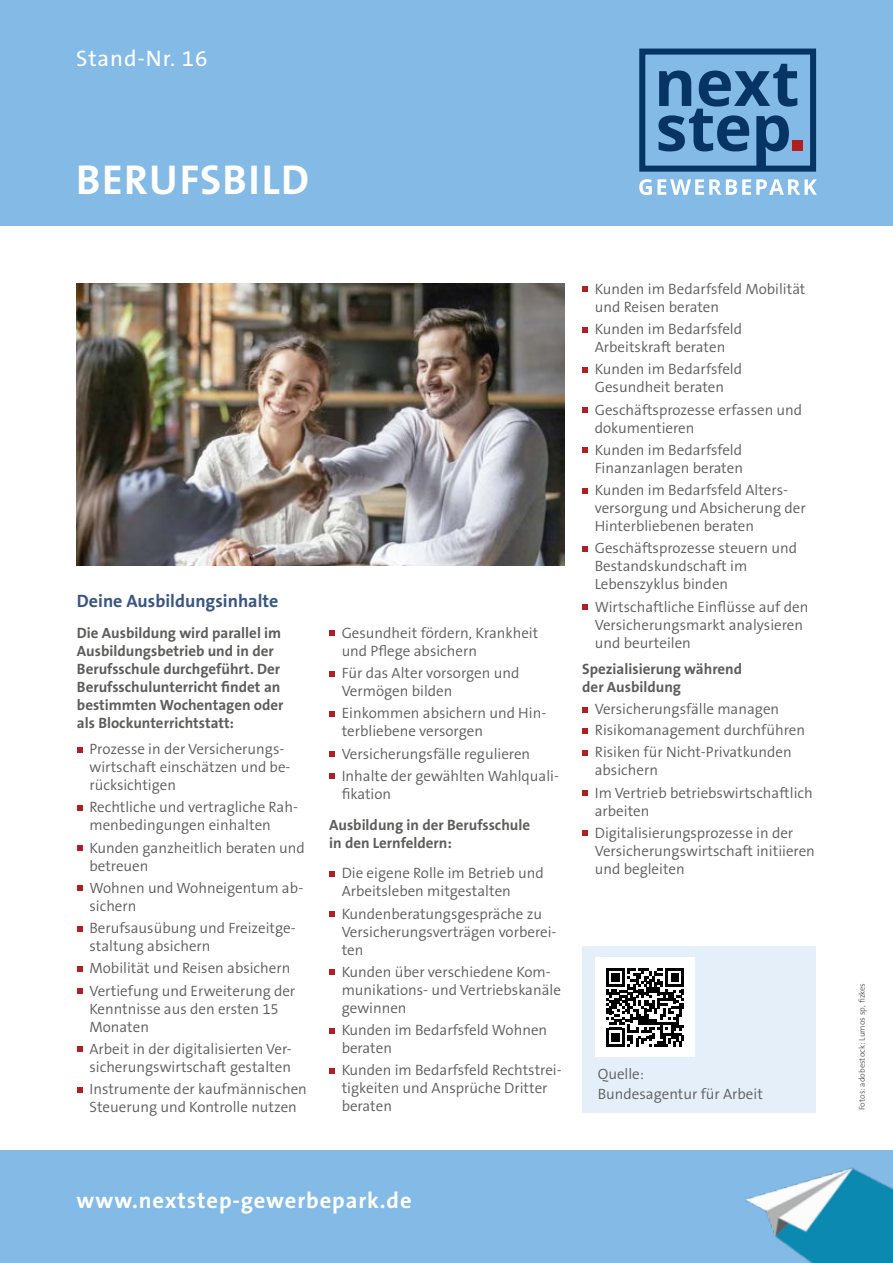
<style>
.page{position:relative;width:893px;height:1263px;background:#fff}
.page>*{position:absolute;margin:0;border:0;box-sizing:border-box;transform-origin:0 0}
.t1{font:700 42px "The Sans B7";letter-spacing:.03em;color:#fff}
.t2{font:700 22.5px "The Sans B7";letter-spacing:.04em;color:#fff}
.t3{font:22.5px "The Sans B5 Plain";letter-spacing:.04em;color:#fff}
.t4{font:700 18px "The Sans B7";color:#3a5683}
.t5{font:300 15px/18px "The Sans B4";color:#5d5d5c}
.t6{font:700 15px/18px "The Sans B7";color:#5d5d5c}
.t7{font:300 8.4px "The Sans B4";color:#5d5d5c}
</style>
<div class="page">
<div style="left:0;top:0;width:893px;height:225px;background:#83bbe6"></div>
<div style="left:0;top:1150px;width:893px;height:113px;background:#83bbe6"></div>
<img style="left:745px;top:1167px;width:148px;height:96px">
<div style="left:639px;top:49px;width:177px;height:123px;border:6px solid #063465"></div>
<svg style="left:658px;top:64px;width:139px;height:102px"></svg>
<div style="left:792px;top:140px;width:10px;height:11px;background:#b21f23"></div>
<svg style="left:639px;top:179px;width:178px;height:16px"></svg>
<div style="left:582px;top:946px;width:234px;height:167px;background:#e5effa"></div>
<svg style="left:77px;top:747px;width:6px;height:6px"></svg>
<svg style="left:77px;top:805px;width:6px;height:6px"></svg>
<svg style="left:77px;top:845px;width:6px;height:6px"></svg>
<svg style="left:77px;top:885px;width:6px;height:6px"></svg>
<svg style="left:77px;top:926px;width:6px;height:6px"></svg>
<svg style="left:77px;top:966px;width:6px;height:6px"></svg>
<svg style="left:77px;top:988px;width:6px;height:6px"></svg>
<svg style="left:77px;top:1046px;width:6px;height:6px"></svg>
<svg style="left:77px;top:1087px;width:6px;height:6px"></svg>
<img style="left:76px;top:283px;width:488px;height:282px">
<svg style="left:329px;top:630px;width:6px;height:6px"></svg>
<svg style="left:329px;top:671px;width:6px;height:5px"></svg>
<svg style="left:329px;top:711px;width:6px;height:6px"></svg>
<svg style="left:329px;top:751px;width:6px;height:6px"></svg>
<svg style="left:329px;top:773px;width:6px;height:6px"></svg>
<svg style="left:329px;top:871px;width:6px;height:6px"></svg>
<svg style="left:329px;top:911px;width:6px;height:6px"></svg>
<svg style="left:329px;top:969px;width:6px;height:6px"></svg>
<svg style="left:329px;top:1028px;width:6px;height:5px"></svg>
<svg style="left:329px;top:1068px;width:6px;height:6px"></svg>
<svg style="left:582px;top:286px;width:6px;height:6px"></svg>
<svg style="left:582px;top:327px;width:6px;height:6px"></svg>
<svg style="left:582px;top:367px;width:6px;height:6px"></svg>
<svg style="left:582px;top:407px;width:6px;height:6px"></svg>
<svg style="left:582px;top:447px;width:6px;height:6px"></svg>
<svg style="left:582px;top:488px;width:6px;height:6px"></svg>
<svg style="left:582px;top:546px;width:6px;height:6px"></svg>
<svg style="left:582px;top:604px;width:6px;height:6px"></svg>
<svg style="left:582px;top:707px;width:6px;height:6px"></svg>
<svg style="left:582px;top:728px;width:6px;height:5px"></svg>
<svg style="left:582px;top:750px;width:6px;height:6px"></svg>
<svg style="left:582px;top:790px;width:6px;height:6px"></svg>
<svg style="left:582px;top:830px;width:6px;height:6px"></svg>
<div style="left:595px;top:957px;width:100px;height:100px;background:#fff"></div>
<svg style="left:606px;top:968px;width:78px;height:78px"></svg>
<h2 class="t3" style="left:76px;top:47px;width:133px">Stand-Nr. 16</h2>
<h1 class="t1" style="left:76px;top:157px;width:234px">BERUFSBILD</h1>
<p class="t4" style="left:77px;top:591px;width:203px">Deine Ausbildungsinhalte</p>
<p class="t6" style="left:77px;top:624px;width:208px">Die Ausbildung wird parallel im<br>Ausbildungsbetrieb und in der<br>Berufsschule durchgeführt. Der<br>Berufsschulunterricht findet an bestimmten Wochentagen oder als Blockunterrichtstatt:</p>
<p class="t5" style="left:89px;top:740px;width:203px">Prozesse in der Versicherungs&shy;wirtschaft einschätzen und be&shy;rücksichtigen</p>
<p class="t5" style="left:89px;top:799px;width:210px">Rechtliche und vertragliche Rah&shy;menbedingungen einhalten</p>
<p class="t5" style="left:89px;top:839px;width:217px">Kunden ganzheitlich beraten und betreuen</p>
<p class="t5" style="left:89px;top:879px;width:215px">Wohnen und Wohneigentum ab&shy;sichern</p>
<p class="t5" style="left:89px;top:919px;width:208px">Berufsausübung und Freizeitge&shy;staltung absichern</p>
<p class="t5" style="left:89px;top:958px;width:207px;line-height:22.2px">Mobilität und Reisen absichern<br>Vertiefung und Erweiterung der</p>
<p class="t5" style="left:89px;top:1000px;width:191px">Kenntnisse aus den ersten 15<br>Monaten</p>
<p class="t5" style="left:89px;top:1040px;width:204px">Arbeit in der digitalisierten Ver&shy;sicherungswirtschaft gestalten</p>
<p class="t5" style="left:89px;top:1080px;width:219px">Instrumente der kaufmännischen<br>Steuerung und Kontrolle nutzen</p>
<p class="t5" style="left:342px;top:624px;width:198px">Gesundheit fördern, Krankheit und Pflege absichern</p>
<p class="t5" style="left:342px;top:664px;width:179px">Für das Alter vorsorgen und<br>Vermögen bilden</p>
<p class="t5" style="left:342px;top:705px;width:206px">Einkommen absichern und Hin&shy;terbliebene versorgen</p>
<p class="t5" style="left:342px;top:743px;width:219px;line-height:22.2px">Versicherungsfälle regulieren<br>Inhalte der gewählten Wahlquali-</p>
<p class="t5" style="left:342px;top:785px;width:51px">fikation</p>
<p class="t6" style="left:329px;top:816px;width:202px">Ausbildung in der Berufsschule in den Lernfeldern:</p>
<p class="t5" style="left:342px;top:865px;width:204px">Die eigene Rolle im Betrieb und<br>Arbeitsleben mitgestalten</p>
<p class="t5" style="left:342px;top:905px;width:216px">Kundenberatungsgespräche zu<br>Versicherungsverträgen vorberei&shy;ten</p>
<p class="t5" style="left:342px;top:963px;width:221px">Kunden über verschiedene Kom&shy;munikations- und Vertriebskanäle gewinnen</p>
<p class="t5" style="left:342px;top:1021px;width:207px">Kunden im Bedarfsfeld Wohnen beraten</p>
<p class="t5" style="left:342px;top:1062px;width:221px">Kunden im Bedarfsfeld Rechtstrei&shy;tigkeiten und Ansprüche Dritter beraten</p>
<p class="t5" style="left:595px;top:280px;width:212px">Kunden im Bedarfsfeld Mobilität und Reisen beraten</p>
<p class="t5" style="left:595px;top:320px;width:149px">Kunden im Bedarfsfeld<br>Arbeitskraft beraten</p>
<p class="t5" style="left:595px;top:361px;width:149px">Kunden im Bedarfsfeld<br>Gesundheit beraten</p>
<p class="t5" style="left:595px;top:401px;width:209px">Geschäftsprozesse erfassen und dokumentieren</p>
<p class="t5" style="left:595px;top:441px;width:150px">Kunden im Bedarfsfeld<br>Finanzanlagen beraten</p>
<p class="t5" style="left:595px;top:482px;width:213px">Kunden im Bedarfsfeld Alters&shy;versorgung und Absicherung der<br>Hinterbliebenen beraten</p>
<p class="t5" style="left:595px;top:540px;width:204px">Geschäftsprozesse steuern und<br>Bestandskundschaft im<br>Lebenszyklus binden</p>
<p class="t5" style="left:595px;top:598px;width:215px">Wirtschaftliche Einflüsse auf den<br>Versicherungsmarkt analysieren und beurteilen</p>
<p class="t6" style="left:582px;top:661px;width:161px">Spezialisierung während der Ausbildung</p>
<p class="t5" style="left:595px;top:699px;width:212px;line-height:20.5px">Versicherungsfälle managen<br>Risikomanagement durchführen</p>
<p class="t5" style="left:595px;top:744px;width:198px">Risiken für Nicht-Privatkunden absichern</p>
<p class="t5" style="left:595px;top:784px;width:220px">Im Vertrieb betriebswirtschaftlich arbeiten</p>
<p class="t5" style="left:595px;top:824px;width:222px">Digitalisierungsprozesse in der<br>Versicherungswirtschaft initiieren und begleiten</p>
<p class="t5" style="left:598px;top:1065px;width:167px;line-height:19.5px">Quelle:<br>Bundesagentur für Arbeit</p>
<h2 class="t2" style="left:77px;top:1188px;width:337px">www.nextstep-gewerbepark.de</h2>
<p class="t7" style="left:857px;top:1110px;width:129px;rotate:-90deg">Fotos: adobestock: Lumos sp, fizkes</p>
</div>
